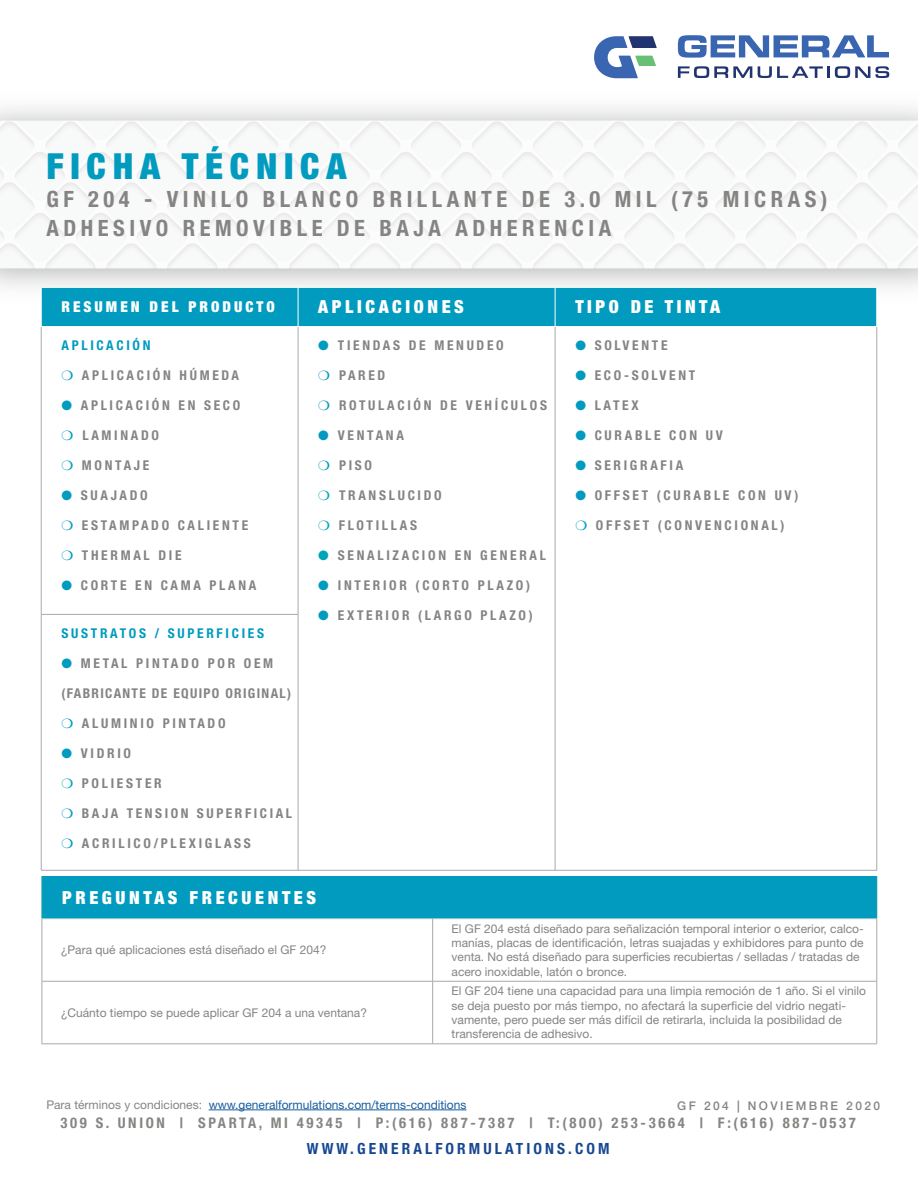
<style>
.page{position:relative;width:918px;height:1188px;background:#fff}
.page>*{position:absolute;margin:0;border:0;box-sizing:border-box;transform-origin:0 0}
.t1{font:900 condensed 36px "Helvetica Neue LT Std";letter-spacing:.19em;color:#009bbf}
.t2{font:700 condensed 22.5px "Helvetica Neue LT Std";letter-spacing:.2em;color:#858483}
.t3{font:900 condensed 18px "Helvetica Neue LT Std";letter-spacing:.2em;color:#fff}
.t4{font:700 condensed 15.45px "Helvetica Neue LT Std";letter-spacing:.2em;color:#174791}
.t5{font:900 condensed 15px "Helvetica Neue LT Std";letter-spacing:.2em;color:#fff}
.t6{font:700 condensed 14.7px "Helvetica Neue LT Std";letter-spacing:.18em;color:#858582}
.t7{font:700 condensed 13.5px "Helvetica Neue LT Std";letter-spacing:.2em;color:#858483}
.t8{font:700 condensed 13.5px "Helvetica Neue LT Std";letter-spacing:.2em;color:#009bbf}
.t9{font:700 condensed 13.5px "Helvetica Neue LT Std";letter-spacing:.1em;color:#858483}
.Table_Text{font:12px/14.4px "Helvetica Neue LT Std";color:#858483}
.t10{font:12px "Helvetica Neue LT Std";color:#175d9e}
.t11{font:500 12px "Helvetica Neue LT Std";letter-spacing:.2em;color:#858483}
.s1{color:#009bbf}
.s2{color:#00a5b6}
.s3{color:#858483}
</style>
<div class="page">
<img style="left:0;top:121px;width:686px;height:147px">
<img style="left:686px;top:121px;width:232px;height:147px">
<svg style="left:678px;top:66px;width:74px;height:12px"></svg>
<svg style="left:758px;top:66px;width:131px;height:12px"></svg>
<svg style="left:678px;top:35px;width:211px;height:23px"></svg>
<svg style="left:594px;top:36px;width:63px;height:42px"></svg>
<hr style="left:209px;top:1110px;width:257px;height:1px;background:#175d9e">
<div style="left:42px;top:876px;width:835px;height:43px;background:#009bbf"></div>
<hr style="left:432px;top:919px;width:1px;height:62px;background:#a8a9ad">
<hr style="left:432px;top:981px;width:1px;height:63px;background:#a8a9ad">
<hr style="left:42px;top:876px;width:1px;height:42px;background:#209da5">
<hr style="left:877px;top:876px;width:1px;height:42px;background:#209da5">
<hr style="left:42px;top:918px;width:391px;height:1px;background:#aacfd4">
<hr style="left:433px;top:918px;width:444px;height:1px;background:#aacfd4">
<hr style="left:42px;top:919px;width:1px;height:62px;background:#a8a9ad">
<hr style="left:877px;top:919px;width:1px;height:62px;background:#a8a9ad">
<hr style="left:42px;top:981px;width:391px;height:1px;background:#a8a9ad">
<hr style="left:42px;top:981px;width:1px;height:63px;background:#a8a9ad">
<hr style="left:433px;top:981px;width:444px;height:1px;background:#a8a9ad">
<hr style="left:877px;top:981px;width:1px;height:63px;background:#a8a9ad">
<hr style="left:42px;top:1044px;width:391px;height:1px;background:#a8a9ad">
<hr style="left:433px;top:1044px;width:444px;height:1px;background:#a8a9ad">
<div style="left:42px;top:288px;width:835px;height:38px;background:#009bbf"></div>
<hr style="left:41px;top:327px;width:1px;height:287px;background:#a8a9ad">
<hr style="left:298px;top:327px;width:1px;height:287px;background:#a8a9ad">
<hr style="left:555px;top:327px;width:1px;height:287px;background:#a8a9ad">
<hr style="left:877px;top:327px;width:1px;height:287px;background:#a8a9ad">
<hr style="left:41px;top:614px;width:257px;height:1px;background:#a8a9ad">
<hr style="left:41px;top:615px;width:1px;height:255px;background:#a8a9ad">
<hr style="left:298px;top:615px;width:1px;height:255px;background:#a8a9ad">
<hr style="left:555px;top:614px;width:1px;height:256px;background:#a8a9ad">
<hr style="left:877px;top:614px;width:1px;height:256px;background:#a8a9ad">
<hr style="left:41px;top:870px;width:257px;height:1px;background:#a8a9ad">
<hr style="left:298px;top:870px;width:257px;height:1px;background:#a8a9ad">
<hr style="left:555px;top:870px;width:322px;height:1px;background:#a8a9ad">
<hr style="left:298px;top:288px;width:1px;height:38px;background:#fff">
<hr style="left:555px;top:288px;width:1px;height:38px;background:#fff">
<p class="t1" style="left:46px;top:144px;width:301px">FICHA TÉCNICA</p>
<p class="t2" style="left:46px;top:186px;width:783px">GF 204 - VINILO BLANCO BRILLANTE DE 3.0 MIL (75 MICRAS)</p>
<p class="t2" style="left:46px;top:214px;width:566px">ADHESIVO REMOVIBLE DE BAJA ADHERENCIA</p>
<p class="t5" style="left:61px;top:298px;width:215px">RESUMEN DEL PRODUCTO</p>
<p class="t3" style="left:318px;top:296px;width:147px">APLICACIONES</p>
<p class="t3" style="left:575px;top:296px;width:146px">TIPO DE TINTA</p>
<p class="t8" style="left:61px;top:337px;width:91px">APLICACIÓN</p>
<p class="t7" style="left:61px;top:367px;width:179px"><span class="s1">❍</span> APLICACIÓN HÚMEDA</p>
<p class="t7" style="left:61px;top:397px;width:180px"><span class="s1">●</span> APLICACIÓN EN SECO</p>
<p class="t7" style="left:61px;top:427px;width:99px"><span class="s1">❍</span> LAMINADO</p>
<p class="t7" style="left:61px;top:457px;width:89px"><span class="s1">❍</span> MONTAJE</p>
<p class="t7" style="left:61px;top:487px;width:88px"><span class="s1">●</span> SUAJADO</p>
<p class="t7" style="left:61px;top:517px;width:188px"><span class="s1">❍</span> ESTAMPADO CALIENTE</p>
<p class="t7" style="left:61px;top:547px;width:122px"><span class="s1">❍</span> THERMAL DIE</p>
<p class="t7" style="left:61px;top:577px;width:196px"><span class="s1">●</span> CORTE EN CAMA PLANA</p>
<p class="t7" style="left:318px;top:337px;width:187px"><span class="s1">●</span> TIENDAS DE MENUDEO</p>
<p class="t7" style="left:318px;top:367px;width:69px"><span class="s1">❍</span> PARED</p>
<p class="t7" style="left:318px;top:397px;width:230px"><span class="s1">❍</span> ROTULACIÓN DE VEHÍCULOS</p>
<p class="t7" style="left:318px;top:427px;width:87px"><span class="s1">●</span> VENTANA</p>
<p class="t7" style="left:318px;top:457px;width:55px"><span class="s1">❍</span> PISO</p>
<p class="t7" style="left:318px;top:487px;width:125px"><span class="s2">❍</span> TRANSLUCIDO</p>
<p class="t7" style="left:318px;top:517px;width:100px"><span class="s2">❍</span> FLOTILLAS</p>
<p class="t7" style="left:318px;top:547px;width:229px"><span class="s2">●</span> SENALIZACION EN GENERAL</p>
<p class="t7" style="left:318px;top:577px;width:213px"><span class="s1">●</span> INTERIOR (CORTO PLAZO)</p>
<p class="t7" style="left:318px;top:607px;width:216px"><span class="s1">●</span> EXTERIOR (LARGO PLAZO)</p>
<p class="t7" style="left:575px;top:337px;width:94px"><span class="s1">●</span> SOLVENTE</p>
<p class="t7" style="left:575px;top:367px;width:122px"><span class="s1">●</span> ECO-SOLVENT</p>
<p class="t7" style="left:575px;top:397px;width:65px"><span class="s1">●</span> LATEX</p>
<p class="t7" style="left:575px;top:427px;width:149px"><span class="s1">●</span> CURABLE CON UV</p>
<p class="t7" style="left:575px;top:457px;width:109px"><span class="s1">●</span> SERIGRAFIA</p>
<p class="t7" style="left:575px;top:487px;width:224px"><span class="s1">●</span> OFFSET (CURABLE CON UV)</p>
<p class="t7" style="left:575px;top:517px;width:211px"><span class="s1">❍</span> OFFSET (CONVENCIONAL)</p>
<p class="t8" style="left:61px;top:625px;width:204px">SUSTRATOS / SUPERFICIES</p>
<p class="t7" style="left:61px;top:655px;width:213px"><span class="s1">●</span> METAL PINTADO POR OEM</p>
<p class="t9" style="left:61px;top:685px;width:231px">(FABRICANTE DE EQUIPO ORIGINAL)</p>
<p class="t7" style="left:61px;top:715px;width:166px"><span class="s1">❍</span> ALUMINIO PINTADO</p>
<p class="t7" style="left:61px;top:745px;width:71px"><span class="s1">●</span> VIDRIO</p>
<p class="t7" style="left:61px;top:775px;width:102px"><span class="s2">❍</span> POLIESTER</p>
<p class="t7" style="left:61px;top:805px;width:232px"><span class="s1">❍</span> BAJA TENSION SUPERFICIAL</p>
<p class="t7" style="left:61px;top:835px;width:191px"><span class="s1">❍</span> ACRILICO/PLEXIGLASS</p>
<p class="t3" style="left:62px;top:886px;width:256px">PREGUNTAS FRECUENTES</p>
<p class="Table_Text" style="left:61px;top:943px;width:267px">¿Para qué aplicaciones está diseñado el GF 204?</p>
<p class="Table_Text" style="left:61px;top:1005px;width:308px">¿Cuánto tiempo se puede aplicar GF 204 a una ventana?</p>
<p class="Table_Text" style="left:452px;top:921px;width:414px">El GF 204 está diseñado para señalización temporal interior o exterior, calco&shy;manías, placas de identificación, letras suajadas y exhibidores para punto de venta. No está diseñado para superficies recubiertas / selladas / tratadas de acero inoxidable, latón o bronce.</p>
<p class="Table_Text" style="left:452px;top:984px;width:416px">El GF 204 tiene una capacidad para una limpia remoción de 1 año. Si el vinilo se deja puesto por más tiempo, no afectará la superficie del vidrio negati&shy;vamente, pero puede ser más difícil de retirarla, incluida la posibilidad de transferencia de adhesivo.</p>
<p class="t10" style="left:46px;top:1097px;width:422px"><span class="s3">Para términos y condiciones:</span> www.generalformulations.com/terms-conditions</p>
<p class="t11" style="left:677px;top:1098px;width:204px">GF 204 | NOVIEMBRE 2020</p>
<p class="t6" style="left:61px;top:1114px;width:797px">309 S. UNION | SPARTA, MI 49345 | P:(616) 887-7387 | T:(800) 253-3664 | F:(616) 887-0537</p>
<p class="t4" style="left:307px;top:1139px;width:304px">WWW.GENERALFORMULATIONS.COM</p>
</div>
